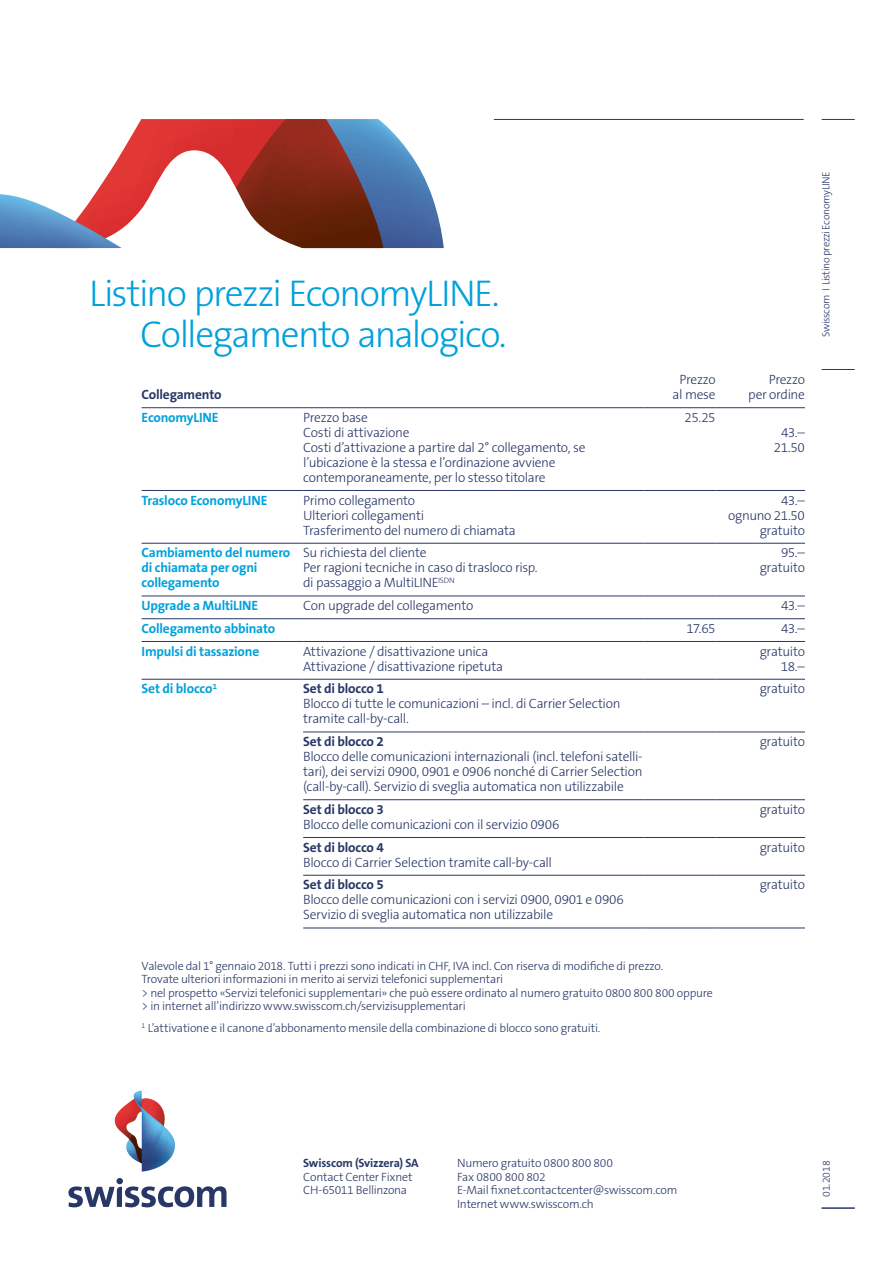
<style>
.page{position:relative;width:893px;height:1263px;background:#fff}
.page>*{position:absolute;margin:0;border:0;box-sizing:border-box;transform-origin:0 0}
.t1{font:300 37.5px/40.5px "The Sans B W3";letter-spacing:-.04em;color:#00a1db;text-align:right}
.t2{font:300 13.5px/15px "The Sans B W3";letter-spacing:-.025em;color:#283766}
.t3{font:700 13.5px/15px "The Sans B W7";letter-spacing:-.015em;color:#00a1db}
.t4{font:700 13.5px "The Sans B W7";letter-spacing:-.015em;color:#283766}
.t5{font:300 12px/13.5px "The Sans B W3";letter-spacing:-.02em;color:#283766}
.t6{font:700 12px "The Sans B W7";letter-spacing:-.01em;color:#283766}
.t7{font:300 10.5px "The Sans B W3";letter-spacing:-.03em;color:#283766}
</style>
<div class="page">
<hr style="left:494px;top:119px;width:310px;height:1px;background:#283766">
<svg style="left:68px;top:1178px;width:159px;height:29px"></svg>
<svg style="left:115px;top:1091px;width:60px;height:80px"></svg>
<hr style="left:822px;top:369px;width:33px;height:1px;background:#283766">
<hr style="left:822px;top:119px;width:33px;height:1px;background:#283766">
<svg style="left:0;top:119px;width:444px;height:129px"></svg>
<hr style="left:822px;top:1208px;width:33px;height:1px;background:#283766">
<hr style="left:142px;top:407px;width:161px;height:1px;background:#283766">
<hr style="left:303px;top:407px;width:340px;height:1px;background:#283766">
<hr style="left:643px;top:407px;width:73px;height:1px;background:#283766">
<hr style="left:716px;top:407px;width:89px;height:1px;background:#283766">
<hr style="left:142px;top:490px;width:161px;height:1px;background:#283766">
<hr style="left:303px;top:490px;width:340px;height:1px;background:#283766">
<hr style="left:643px;top:490px;width:73px;height:1px;background:#283766">
<hr style="left:716px;top:490px;width:89px;height:1px;background:#283766">
<hr style="left:142px;top:543px;width:161px;height:1px;background:#283766">
<hr style="left:303px;top:543px;width:340px;height:1px;background:#283766">
<hr style="left:643px;top:543px;width:73px;height:1px;background:#283766">
<hr style="left:716px;top:543px;width:89px;height:1px;background:#283766">
<hr style="left:142px;top:596px;width:161px;height:1px;background:#283766">
<hr style="left:303px;top:596px;width:340px;height:1px;background:#283766">
<hr style="left:643px;top:596px;width:73px;height:1px;background:#283766">
<hr style="left:716px;top:596px;width:89px;height:1px;background:#283766">
<hr style="left:142px;top:618px;width:161px;height:1px;background:#283766">
<hr style="left:303px;top:618px;width:340px;height:1px;background:#283766">
<hr style="left:643px;top:618px;width:73px;height:1px;background:#283766">
<hr style="left:716px;top:618px;width:89px;height:1px;background:#283766">
<hr style="left:142px;top:641px;width:161px;height:1px;background:#283766">
<hr style="left:303px;top:641px;width:340px;height:1px;background:#283766">
<hr style="left:643px;top:641px;width:73px;height:1px;background:#283766">
<hr style="left:716px;top:641px;width:89px;height:1px;background:#283766">
<hr style="left:142px;top:679px;width:161px;height:1px;background:#283766">
<hr style="left:303px;top:679px;width:340px;height:1px;background:#283766">
<hr style="left:643px;top:679px;width:73px;height:1px;background:#283766">
<hr style="left:716px;top:679px;width:89px;height:1px;background:#283766">
<hr style="left:303px;top:732px;width:340px;height:1px;background:#283766">
<hr style="left:643px;top:732px;width:73px;height:1px;background:#283766">
<hr style="left:716px;top:732px;width:89px;height:1px;background:#283766">
<hr style="left:303px;top:799px;width:340px;height:1px;background:#283766">
<hr style="left:643px;top:799px;width:73px;height:1px;background:#283766">
<hr style="left:716px;top:799px;width:89px;height:1px;background:#283766">
<hr style="left:303px;top:837px;width:340px;height:1px;background:#283766">
<hr style="left:643px;top:837px;width:73px;height:1px;background:#283766">
<hr style="left:716px;top:837px;width:89px;height:1px;background:#283766">
<hr style="left:303px;top:875px;width:340px;height:1px;background:#283766">
<hr style="left:643px;top:875px;width:73px;height:1px;background:#283766">
<hr style="left:716px;top:875px;width:89px;height:1px;background:#283766">
<hr style="left:303px;top:928px;width:340px;height:1px;background:#283766">
<hr style="left:643px;top:928px;width:73px;height:1px;background:#283766">
<hr style="left:716px;top:928px;width:89px;height:1px;background:#283766">
<h1 class="t1" style="left:89px;top:273px;width:419px">Listino prezzi EconomyLINE.<br>Collegamento analogico.</h1>
<p class="t4" style="left:142px;top:386px;width:81px">Collegamento</p>
<p class="t2" style="left:673px;top:372px;width:45px;text-align:center">Prezzo al mese</p>
<p class="t2" style="left:748px;top:372px;width:58px;text-align:right">Prezzo per ordine</p>
<p class="t3" style="left:142px;top:410px;width:78px">EconomyLINE</p>
<p class="t2" style="left:303px;top:410px;width:284px">Prezzo base<br>Costi di attivazione<br>Costi d’attivazione a partire dal 2° collegamento, se l’ubicazione è la stessa e l’ordinazione avviene contemporaneamente, per lo stesso titolare</p>
<p class="t2" style="left:685px;top:410px;width:33px">25.25</p>
<p class="t2" style="left:774px;top:425px;width:33px;text-align:center">43.–<br>21.50</p>
<p class="t3" style="left:142px;top:493px;width:127px">Trasloco EconomyLINE</p>
<p class="t2" style="left:303px;top:493px;width:214px">Primo collegamento<br>Ulteriori collegamenti<br>Trasferimento del numero di chiamata</p>
<p class="t2" style="left:728px;top:493px;width:78px;text-align:right">43.–<br>ognuno 21.50 gratuito</p>
<p class="t3" style="left:142px;top:545px;width:150px">Cambiamento del numero di chiamata per ogni collegamento</p>
<p class="t2" style="left:303px;top:545px;width:236px">Su richiesta del cliente<br>Per ragioni tecniche in caso di trasloco risp. di passaggio a MultiLINE<sup>ISDN</sup></p>
<p class="t2" style="left:760px;top:545px;width:47px;text-align:right">95.– gratuito</p>
<p class="t3" style="left:142px;top:598px;width:118px">Upgrade a MultiLINE</p>
<p class="t2" style="left:303px;top:598px;width:172px">Con upgrade del collegamento</p>
<p class="t2" style="left:781px;top:598px;width:25px">43.–</p>
<p class="t3" style="left:142px;top:621px;width:135px">Collegamento abbinato</p>
<p class="t2" style="left:686px;top:621px;width:31px">17.65</p>
<p class="t2" style="left:781px;top:621px;width:25px">43.–</p>
<p class="t3" style="left:142px;top:644px;width:119px">Impulsi di tassazione</p>
<p class="t2" style="left:303px;top:644px;width:202px">Attivazione / disattivazione unica<br>Attivazione / disattivazione ripetuta</p>
<p class="t2" style="left:760px;top:644px;width:47px;text-align:right">gratuito<br>18.–</p>
<p class="t3" style="left:142px;top:681px;width:77px">Set di blocco<sup>1</sup></p>
<p class="t4" style="left:303px;top:680px;width:82px">Set di blocco 1</p>
<p class="t2" style="left:303px;top:696px;width:319px">Blocco di tutte le comunicazioni – incl. di Carrier Selection tramite call-by-call.</p>
<p class="t2" style="left:760px;top:681px;width:47px">gratuito</p>
<p class="t4" style="left:303px;top:733px;width:82px">Set di blocco 2</p>
<p class="t2" style="left:303px;top:749px;width:341px;text-align:justify">Blocco delle comunicazioni internazionali (incl. telefoni satelli&shy;tari), dei servizi 0900, 0901 e 0906 nonché di Carrier Selection (call-by-call). Servizio di sveglia automatica non utilizzabile</p>
<p class="t4" style="left:303px;top:801px;width:82px">Set di blocco 3</p>
<p class="t2" style="left:303px;top:817px;width:258px">Blocco delle comunicazioni con il servizio 0906</p>
<p class="t4" style="left:303px;top:838px;width:82px">Set di blocco 4</p>
<p class="t2" style="left:303px;top:855px;width:250px">Blocco di Carrier Selection tramite call-by-call</p>
<p class="t4" style="left:303px;top:876px;width:82px">Set di blocco 5</p>
<p class="t2" style="left:303px;top:892px;width:322px">Blocco delle comunicazioni con i servizi 0900, 0901 e 0906<br>Servizio di sveglia automatica non utilizzabile</p>
<p class="t5" style="left:142px;top:959px;width:573px">Valevole dal 1° gennaio 2018. Tutti i prezzi sono indicati in CHF, IVA incl. Con riserva di modifiche di prezzo.<br>Trovate ulteriori informazioni in merito ai servizi telefonici supplementari<br>&gt; nel prospetto «Servizi telefonici supplementari» che può essere ordinato al numero gratuito 0800 800 800 oppure &gt; in internet all’indirizzo www.swisscom.ch/servizisupplementari</p>
<p class="t5" style="left:142px;top:1022px;width:460px"><sup>1</sup> L’attivatione e il canone d’abbonamento mensile della combinazione di blocco sono gratuiti.</p>
<p class="t2" style="left:760px;top:734px;width:47px">gratuito</p>
<p class="t2" style="left:760px;top:802px;width:47px">gratuito</p>
<p class="t2" style="left:760px;top:840px;width:47px">gratuito</p>
<p class="t2" style="left:760px;top:877px;width:47px">gratuito</p>
<p class="t7" style="left:819px;top:337px;width:167px;rotate:-90deg">Swisscom I Listino prezzi EconomyLINE</p>
<p class="t6" style="left:303px;top:1155px;width:117px">Swisscom (Svizzera) SA</p>
<p class="t5" style="left:303px;top:1170px;width:111px">Contact Center Fixnet<br>CH-65011 Bellinzona</p>
<p class="t5" style="left:457px;top:1156px;width:222px">Numero gratuito 0800 800 800<br>Fax 0800 800 802<br>E-Mail fixnet.contactcenter@swisscom.com<br>Internet www.swisscom.ch</p>
<p class="t7" style="left:819px;top:1197px;width:38px;rotate:-90deg">01.2018</p>
</div>
